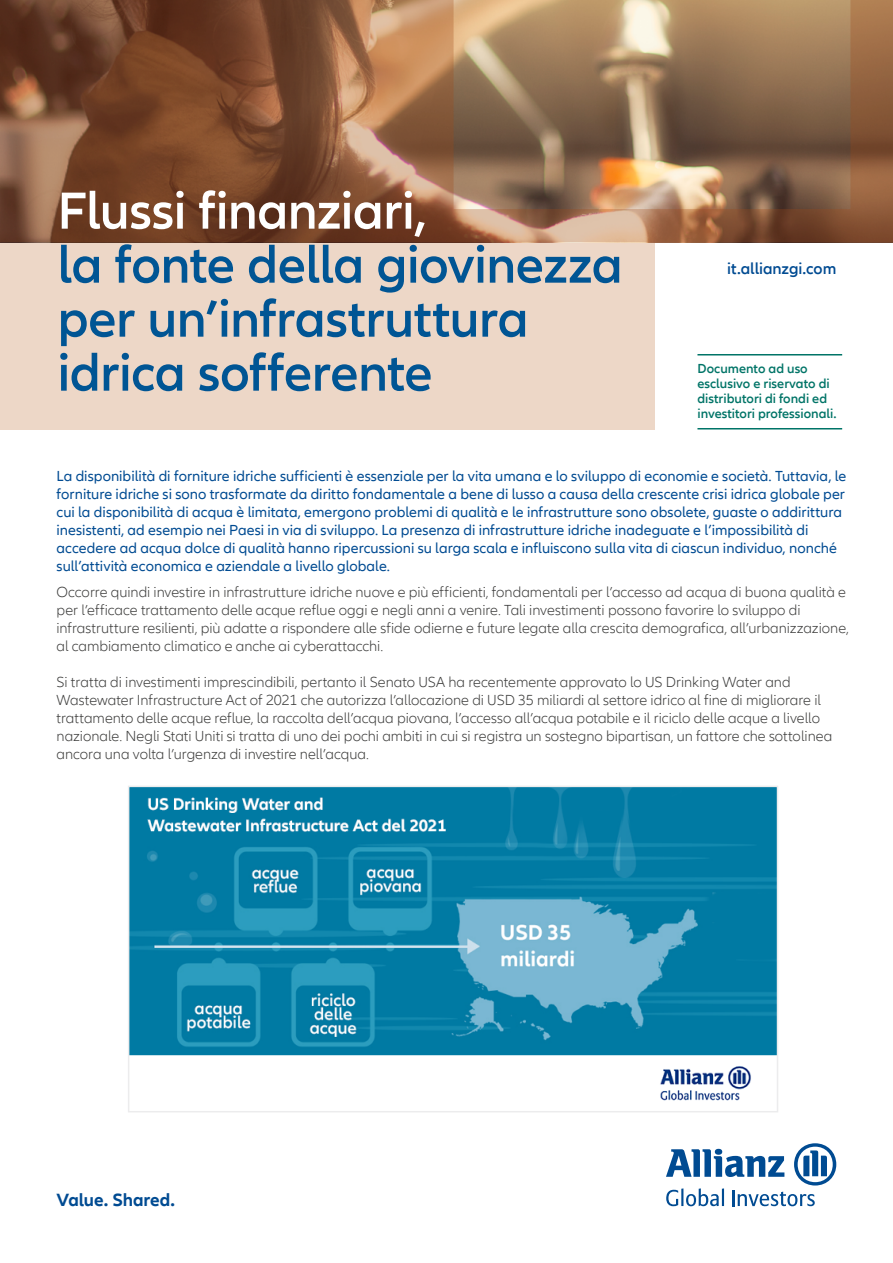
<style>
.page{position:relative;width:893px;height:1263px;background:#fff}
.page>*{position:absolute;margin:0;border:0;box-sizing:border-box;transform-origin:0 0}
.t1{font:600 54px/54px "Allianz Neo";letter-spacing:-.015em;color:#005594}
.t2{font:600 54px "Allianz Neo";letter-spacing:-.015em;color:#fff}
.t3{font:700 18.3px "Allianz Neo";letter-spacing:-.005em;color:#004b92}
.t4{font:600 16.5px "Allianz Neo";letter-spacing:-.005em;color:#004b92}
.t5{font:300 15px/18px "Allianz Neo";letter-spacing:-.005em;color:#3b3b3a}
.t6{font:15px/18px "Allianz Neo";letter-spacing:.005em;color:#004b92}
.t7{font:600 13.5px/15px "Allianz Neo";color:#007467}
</style>
<div class="page">
<div style="left:0;top:142px;width:654px;height:287px;background:#edd7c7"></div>
<svg style="left:0;top:0;width:893px;height:242px"></svg>
<img style="left:131px;top:789px;width:644px;height:312px">
<div style="left:128px;top:786px;width:650px;height:326px;border:2px solid #ececed"></div>
<svg style="left:666px;top:1143px;width:170px;height:63px"></svg>
<hr style="left:697px;top:354px;width:145px;height:1px;background:#007467">
<hr style="left:697px;top:428px;width:145px;height:1px;background:#007467">
<h1 class="t2" style="left:57px;top:180px;width:371px">Flussi finanziari,</h1>
<h1 class="t1" style="left:57px;top:239px;width:567px">la fonte della giovinezza per un’infrastruttura idrica sofferente</h1>
<p class="t4" style="left:727px;top:259px;width:111px">it.allianzgi.com</p>
<p class="t7" style="left:697px;top:361px;width:141px">Documento ad uso esclusivo e riservato di distributori di fondi ed investitori professionali.</p>
<p class="t6" style="left:57px;top:468px;width:791px">La disponibilità di forniture idriche sufficienti è essenziale per la vita umana e lo sviluppo di economie e società. Tuttavia, le forniture idriche si sono trasformate da diritto fondamentale a bene di lusso a causa della crescente crisi idrica globale per cui la disponibilità di acqua è limitata, emergono problemi di qualità e le infrastrutture sono obsolete, guaste o addirittura inesistenti, ad esempio nei Paesi in via di sviluppo. La presenza di infrastrutture idriche inadeguate e l’impossibilità di accedere ad acqua dolce di qualità hanno ripercussioni su larga scala e influiscono sulla vita di ciascun individuo, nonché sull’attività economica e aziendale a livello globale.</p>
<p class="t5" style="left:57px;top:583px;width:794px">Occorre quindi investire in infrastrutture idriche nuove e più efficienti, fondamentali per l’accesso ad acqua di buona qualità e per l’efficace trattamento delle acque reflue oggi e negli anni a venire. Tali investimenti possono favorire lo sviluppo di infrastrutture resilienti, più adatte a rispondere alle sfide odierne e future legate alla crescita demografica, all’urbanizzazione, al cambiamento climatico e anche ai cyberattacchi.</p>
<p class="t5" style="left:57px;top:673px;width:777px">Si tratta di investimenti imprescindibili, pertanto il Senato USA ha recentemente approvato lo US Drinking Water and Wastewater Infrastructure Act of 2021 che autorizza l’allocazione di USD 35 miliardi al settore idrico al fine di migliorare il trattamento delle acque reflue, la raccolta dell’acqua piovana, l’accesso all’acqua potabile e il riciclo delle acque a livello nazionale. Negli Stati Uniti si tratta di uno dei pochi ambiti in cui si registra un sostegno bipartisan, un fattore che sottolinea ancora una volta l’urgenza di investire nell’acqua.</p>
<p class="t3" style="left:57px;top:1189px;width:120px">Value. Shared.</p>
</div>
